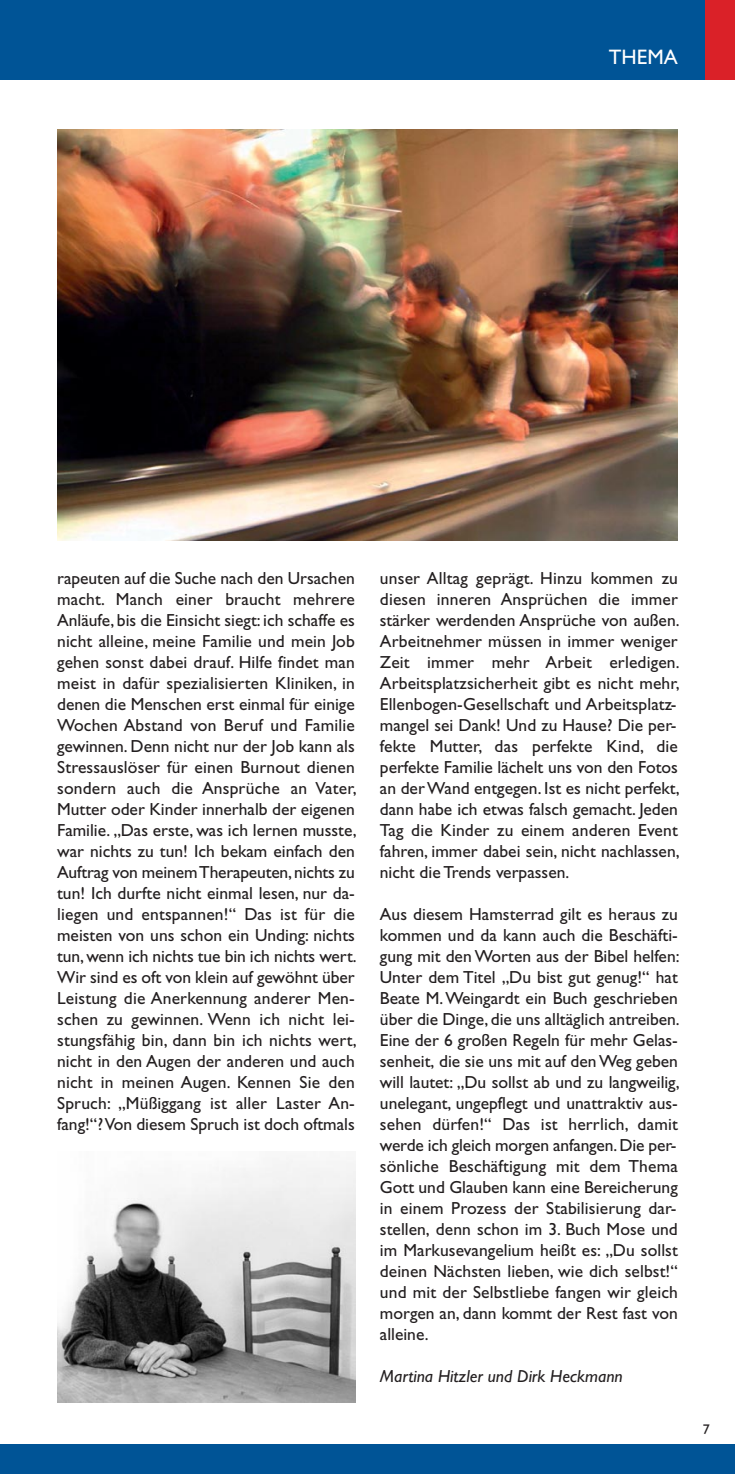
<style>
.page{position:relative;width:735px;height:1474px;background:#fff}
.page>*{position:absolute;margin:0;border:0;box-sizing:border-box;transform-origin:0 0}
.t1{font:21px "Gill Sans";color:#fff}
.t2{font:17.5px/21px "Gill Sans";color:#231f20}
.t3{font:italic 17.5px "Gill Sans";color:#231f20}
.t4{font:14px "Gill Sans";color:#231f20}
</style>
<div class="page">
<div style="left:0;top:0;width:734px;height:79px;background:#005496"></div>
<div style="left:704px;top:0;width:30px;height:79px;background:#da2128"></div>
<div style="left:0;top:1444px;width:734px;height:29px;background:#005496"></div>
<img style="left:57px;top:1160px;width:298px;height:242px">
<img style="left:57px;top:129px;width:620px;height:412px">
<p class="t1" style="left:608px;top:50px;width:70px">THEMA</p>
<p class="t2" style="left:57px;top:569px;width:301px;text-align:justify">rapeuten auf die Suche nach den Ursachen macht. Manch einer braucht mehrere Anläufe, bis die Einsicht siegt: ich schaffe es nicht alleine, meine Familie und mein Job gehen sonst dabei drauf. Hilfe findet man meist in dafür spezialisierten Kliniken, in denen die Menschen erst einmal für einige Wochen Abstand von Beruf und Familie gewinnen. Denn nicht nur der Job kann als Stressauslöser für einen Burnout dienen sondern auch die Ansprüche an Vater, Mutter oder Kinder innerhalb der eigenen Familie. „Das erste, was ich lernen musste, war nichts zu tun! Ich bekam einfach den Auftrag von meinem Therapeuten, nichts zu tun! Ich durfte nicht einmal lesen, nur da&shy;liegen und entspannen!“ Das ist für die meisten von uns schon ein Unding: nichts tun, wenn ich nichts tue bin ich nichts wert.<br>Wir sind es oft von klein auf gewöhnt über Leistung die Anerkennung anderer Men&shy;schen zu gewinnen. Wenn ich nicht lei&shy;stungsfähig bin, dann bin ich nichts wert, nicht in den Augen der anderen und auch nicht in meinen Augen. Kennen Sie den Spruch: „Müßiggang ist aller Laster An&shy;fang!“? Von diesem Spruch ist doch oftmals</p>
<p class="t2" style="left:379px;top:569px;width:301px">unser Alltag geprägt. Hinzu kommen zu diesen inneren Ansprüchen die immer stärker werdenden Ansprüche von außen.<br>Arbeitnehmer müssen in immer weniger Zeit immer mehr Arbeit erledigen.<br>Arbeitsplatzsicherheit gibt es nicht mehr, Ellenbogen-Gesellschaft und Arbeitsplatz&shy;mangel sei Dank! Und zu Hause? Die per&shy;fekte Mutter, das perfekte Kind, die perfekte Familie lächelt uns von den Fotos an der Wand entgegen. Ist es nicht perfekt, dann habe ich etwas falsch gemacht. Jeden Tag die Kinder zu einem anderen Event fahren, immer dabei sein, nicht nachlassen, nicht die Trends verpassen.</p>
<p class="t2" style="left:379px;top:905px;width:301px">Aus diesem Hamsterrad gilt es heraus zu kommen und da kann auch die Beschäfti&shy;gung mit den Worten aus der Bibel helfen:<br>Unter dem Titel „Du bist gut genug!“ hat Beate M. Weingardt ein Buch geschrieben über die Dinge, die uns alltäglich antreiben.<br>Eine der 6 großen Regeln für mehr Gelas&shy;senheit, die sie uns mit auf den Weg geben will lautet: „Du sollst ab und zu langweilig, unelegant, ungepflegt und unattraktiv aus&shy;sehen dürfen!“ Das ist herrlich, damit werde ich gleich morgen anfangen. Die per&shy;sönliche Beschäftigung mit dem Thema Gott und Glauben kann eine Bereicherung in einem Prozess der Stabilisierung dar&shy;stellen, denn schon im 3. Buch Mose und im Markusevangelium heißt es: „Du sollst deinen Nächsten lieben, wie dich selbst!“ und mit der Selbstliebe fangen wir gleich morgen an, dann kommt der Rest fast von alleine.</p>
<p class="t3" style="left:379px;top:1370px;width:244px">Martina Hitzler und Dirk Heckmann</p>
<p class="t4" style="left:702px;top:1424px;width:8px">7</p>
</div>
